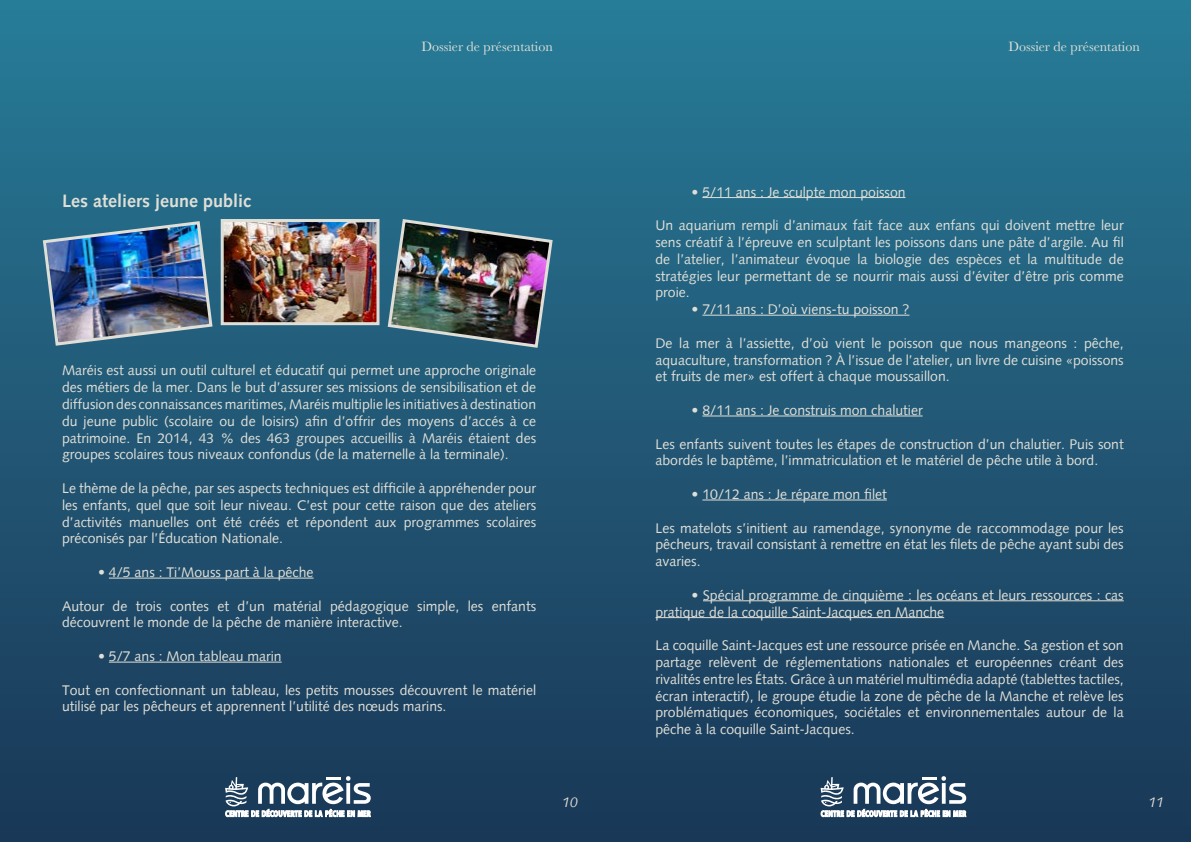
<style>
.page{position:relative;width:1191px;height:842px;background:#fff}
.page>*{position:absolute;margin:0;border:0;box-sizing:border-box;transform-origin:0 0}
.t1{font:700 18px "Syntax";color:#e0dfd7}
.t2{font:14px/16.8px "Syntax";color:#e0dfd7;text-align:justify}
.t3{font:14px "Baskerville";color:#e0dfd7}
.t4{font:italic 14px "Syntax";color:#e0dfd7}
</style>
<div class="page">
<div style="left:0;top:0;width:595px;height:842px;background:linear-gradient(to bottom,#287c98,#1a3656)"></div>
<svg style="left:225px;top:776px;width:146px;height:46px"></svg>
<div style="left:595px;top:0;width:596px;height:842px;background:linear-gradient(to bottom,#287c97,#1a3656)"></div>
<svg style="left:820px;top:776px;width:146px;height:46px"></svg>
<hr style="left:109px;top:578px;width:205px;height:1px;background:#e0dfd7">
<hr style="left:109px;top:662px;width:173px;height:1px;background:#e0dfd7">
<img style="left:41px;top:219px;width:173px;height:128px">
<img style="left:225px;top:223px;width:150px;height:98px">
<div style="left:221px;top:219px;width:158px;height:106px;border:3px solid #e0dfd7"></div>
<img style="left:386px;top:217px;width:168px;height:132px">
<hr style="left:702px;top:197px;width:203px;height:1px;background:#e0dfd7">
<hr style="left:702px;top:315px;width:207px;height:1px;background:#e0dfd7">
<hr style="left:702px;top:416px;width:220px;height:1px;background:#e0dfd7">
<hr style="left:702px;top:500px;width:185px;height:1px;background:#e0dfd7">
<hr style="left:703px;top:600px;width:420px;height:1px;background:#e0dfd7">
<hr style="left:655px;top:617px;width:289px;height:1px;background:#e0dfd7">
<p class="t3" style="left:421px;top:38px;width:133px">Dossier de présentation</p>
<p class="t3" style="left:1008px;top:38px;width:133px">Dossier de présentation</p>
<p class="t1" style="left:62px;top:193px;width:190px">Les ateliers jeune public</p>
<p class="t2" style="left:62px;top:363px;width:476px">Maréis est aussi un outil culturel et éducatif qui permet une approche originale des métiers de la mer. Dans le but d’assurer ses missions de sensibilisation et de diffusion des connaissances maritimes, Maréis multiplie les initiatives à destination du jeune public (scolaire ou de loisirs) afin d’offrir des moyens d’accés à ce patrimoine. En 2014, 43 % des 463 groupes accueillis à Maréis étaient des groupes scolaires tous niveaux confondus (de la maternelle à la terminale).</p>
<p class="t2" style="left:62px;top:481px;width:476px">Le thème de la pêche, par ses aspects techniques est difficile à appréhender pour les enfants, quel que soit leur niveau. C’est pour cette raison que des ateliers d’activités manuelles ont été créés et répondent aux programmes scolaires préconisés par l’Éducation Nationale.</p>
<p class="t2" style="left:98px;top:565px;width:217px">• 4/5 ans : Ti’Mouss part à la pêche</p>
<p class="t2" style="left:62px;top:598px;width:476px">Autour de trois contes et d’un matérial pédagogique simple, les enfants découvrent le monde de la pêche de manière interactive.</p>
<p class="t2" style="left:98px;top:649px;width:185px">• 5/7 ans : Mon tableau marin</p>
<p class="t2" style="left:62px;top:682px;width:476px">Tout en confectionnant un tableau, les petits mousses découvrent le matériel utilisé par les pêcheurs et apprennent l’utilité des nœuds marins.</p>
<p class="t2" style="left:691px;top:184px;width:215px">• 5/11 ans : Je sculpte mon poisson</p>
<p class="t2" style="left:655px;top:218px;width:470px">Un aquarium rempli d’animaux fait face aux enfans qui doivent mettre leur sens créatif à l’épreuve en sculptant les poissons dans une pâte d’argile. Au fil de l’atelier, l’animateur évoque la biologie des espèces et la multitude de stratégies leur permettant de se nourrir mais aussi d’éviter d’être pris comme proie.</p>
<p class="t2" style="left:691px;top:302px;width:219px">• 7/11 ans : D’où viens-tu poisson ?</p>
<p class="t2" style="left:655px;top:336px;width:470px">De la mer à l’assiette, d’où vient le poisson que nous mangeons : pêche, aquaculture, transformation ? À l’issue de l’atelier, un livre de cuisine «poissons et fruits de mer» est offert à chaque moussaillon.</p>
<p class="t2" style="left:691px;top:403px;width:233px">• 8/11 ans : Je construis mon chalutier</p>
<p class="t2" style="left:655px;top:436px;width:470px">Les enfants suivent toutes les étapes de construction d’un chalutier. Puis sont abordés le baptême, l’immatriculation et le matériel de pêche utile à bord.</p>
<p class="t2" style="left:691px;top:487px;width:197px">• 10/12 ans : Je répare mon filet</p>
<p class="t2" style="left:655px;top:520px;width:470px">Les matelots s’initient au ramendage, synonyme de raccommodage pour les pêcheurs, travail consistant à remettre en état les filets de pêche ayant subi des avaries.</p>
<p class="t2" style="left:655px;top:588px;width:470px;text-indent:36px">• Spécial programme de cinquième : les océans et leurs ressources : cas pratique de la coquille Saint-Jacques en Manche</p>
<p class="t2" style="left:655px;top:638px;width:470px">La coquille Saint-Jacques est une ressource prisée en Manche. Sa gestion et son partage relèvent de réglementations nationales et européennes créant des rivalités entre les États. Grâce à un matériel multimédia adapté (tablettes tactiles, écran interactif), le groupe étudie la zone de pêche de la Manche et relève les problématiques économiques, sociétales et environnementales autour de la pêche à la coquille Saint-Jacques.</p>
<p class="t4" style="left:562px;top:796px;width:17px">10</p>
<p class="t4" style="left:1148px;top:796px;width:17px">11</p>
</div>
